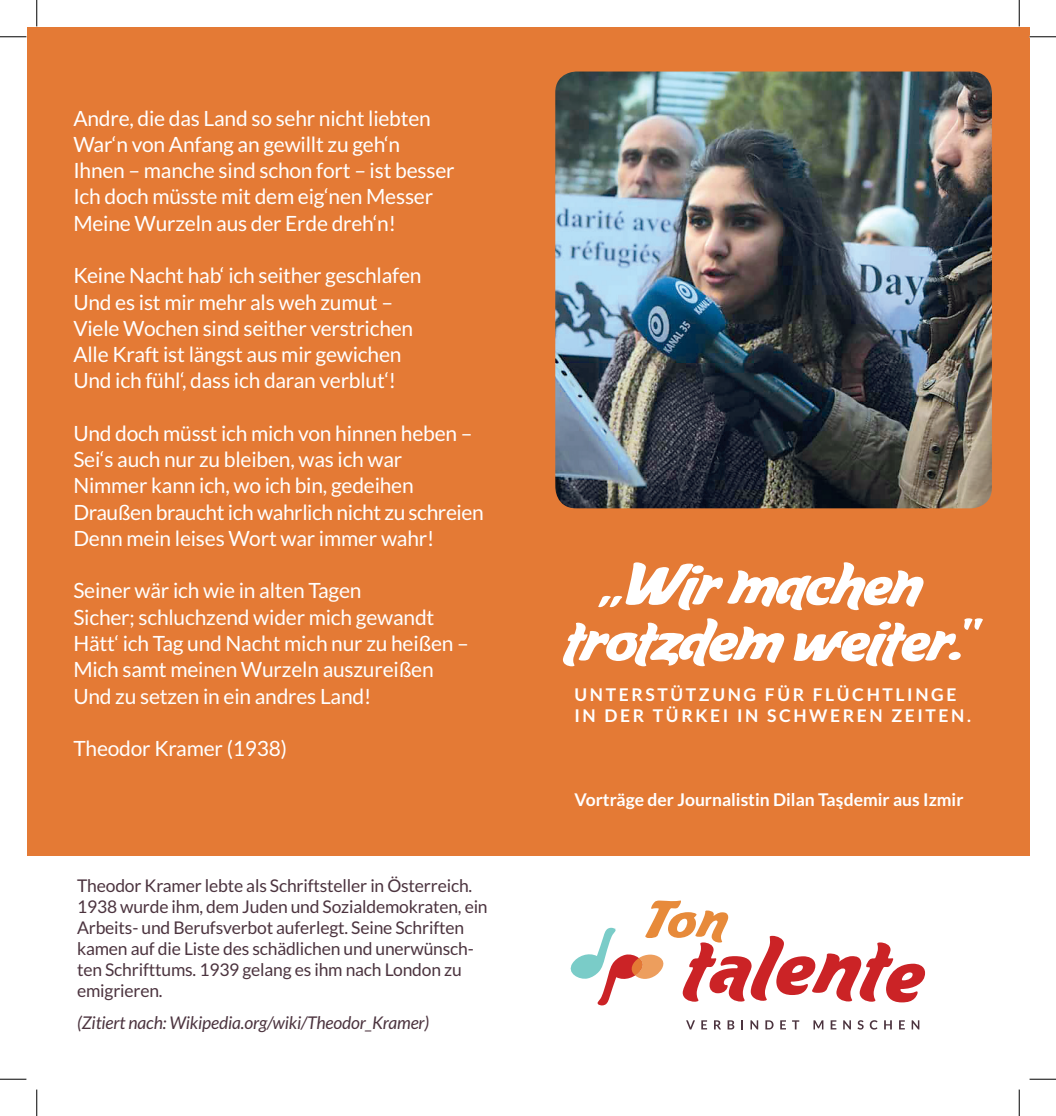
<style>
.page{position:relative;width:1056px;height:1116px;background:#fff}
.page>*{position:absolute;margin:0;border:0;box-sizing:border-box;transform-origin:0 0}
.t1{font:56px/56px "Aventura";color:#fff;text-align:center}
.t2{font:21px/26.2px "Lato";letter-spacing:-.01em;color:#fff}
.t3{font:17.5px/21px "Lato";letter-spacing:-.01em;color:#4c343f}
.t4{font:700 17.5px/21px "Lato";letter-spacing:.15em;color:#fff}
.t5{font:italic 17.5px "Lato";letter-spacing:-.01em;color:#4c343f}
.t6{font:700 17.5px "Lato";color:#fff}
</style>
<div class="page">
<div style="left:27px;top:27px;width:1002px;height:828px;background:#e47a35"></div>
<svg style="left:686px;top:1020px;width:9px;height:9px"></svg>
<svg style="left:701px;top:1020px;width:6px;height:9px"></svg>
<svg style="left:714px;top:1020px;width:7px;height:9px"></svg>
<svg style="left:727px;top:1020px;width:7px;height:9px"></svg>
<svg style="left:741px;top:1020px;width:2px;height:9px"></svg>
<svg style="left:750px;top:1020px;width:8px;height:9px"></svg>
<svg style="left:765px;top:1020px;width:8px;height:9px"></svg>
<svg style="left:780px;top:1020px;width:6px;height:9px"></svg>
<svg style="left:792px;top:1020px;width:7px;height:9px"></svg>
<svg style="left:813px;top:1020px;width:10px;height:9px"></svg>
<svg style="left:830px;top:1020px;width:6px;height:9px"></svg>
<svg style="left:843px;top:1020px;width:8px;height:9px"></svg>
<svg style="left:857px;top:1020px;width:6px;height:9px"></svg>
<svg style="left:870px;top:1020px;width:7px;height:9px"></svg>
<svg style="left:884px;top:1020px;width:8px;height:9px"></svg>
<svg style="left:899px;top:1020px;width:6px;height:9px"></svg>
<svg style="left:911px;top:1020px;width:8px;height:9px"></svg>
<svg style="left:570px;top:900px;width:355px;height:105px"></svg>
<img style="left:555px;top:71px;width:437px;height:437px">
<svg style="left:0;top:36px;width:27px;height:2px"></svg>
<svg style="left:1029px;top:36px;width:27px;height:2px"></svg>
<svg style="left:0;top:1078px;width:27px;height:2px"></svg>
<svg style="left:1029px;top:1078px;width:27px;height:2px"></svg>
<svg style="left:36px;top:0;width:2px;height:27px"></svg>
<svg style="left:36px;top:1089px;width:2px;height:26px"></svg>
<svg style="left:1018px;top:0;width:2px;height:27px"></svg>
<svg style="left:1018px;top:1089px;width:2px;height:26px"></svg>
<p class="t2" style="left:73px;top:105px;width:383px">Andre, die das Land so sehr nicht liebten War‘n von Anfang an gewillt zu geh‘n Ihnen – manche sind schon fort – ist besser Ich doch müsste mit dem eig‘nen Messer Meine Wurzeln aus der Erde dreh‘n!</p>
<p class="t2" style="left:73px;top:262px;width:350px">Keine Nacht hab‘ ich seither geschlafen Und es ist mir mehr als weh zumut – Viele Wochen sind seither verstrichen Alle Kraft ist längst aus mir gewichen Und ich fühl‘, dass ich daran verblut‘!</p>
<p class="t2" style="left:73px;top:420px;width:412px">Und doch müsst ich mich von hinnen heben – Sei‘s auch nur zu bleiben, was ich war<br>Nimmer kann ich, wo ich bin, gedeihen Draußen braucht ich wahrlich nicht zu schreien Denn mein leises Wort war immer wahr!</p>
<p class="t2" style="left:73px;top:577px;width:397px">Seiner wär ich wie in alten Tagen<br>Sicher; schluchzend wider mich gewandt Hätt‘ ich Tag und Nacht mich nur zu heißen – Mich samt meinen Wurzeln auszureißen Und zu setzen in ein andres Land!</p>
<p class="t2" style="left:73px;top:735px;width:215px">Theodor Kramer (1938)</p>
<p class="t3" style="left:77px;top:875px;width:412px">Theodor Kramer lebte als Schriftsteller in Österreich.<br>1938 wurde ihm, dem Juden und Sozialdemokraten, ein Arbeits- und Berufsverbot auferlegt. Seine Schriften kamen auf die Liste des schädlichen und unerwünsch&shy;ten Schrifttums. 1939 gelang es ihm nach London zu emigrieren.</p>
<p class="t5" style="left:77px;top:1012px;width:354px">(Zitiert nach: Wikipedia.org/wiki/Theodor_Kramer)</p>
<h1 class="t1" style="left:564px;top:561px;width:411px">„Wir machen trotzdem weiter.“</h1>
<p class="t4" style="left:574px;top:684px;width:398px">UNTERSTÜTZUNG FÜR FLÜCHTLINGE<br>IN DER TÜRKEI IN SCHWEREN ZEITEN.</p>
<p class="t6" style="left:574px;top:789px;width:390px">VORTRÄGE DER JOURNALISTIN DILAN TAS˛DEMIR AUS IZMIR</p>
</div>
